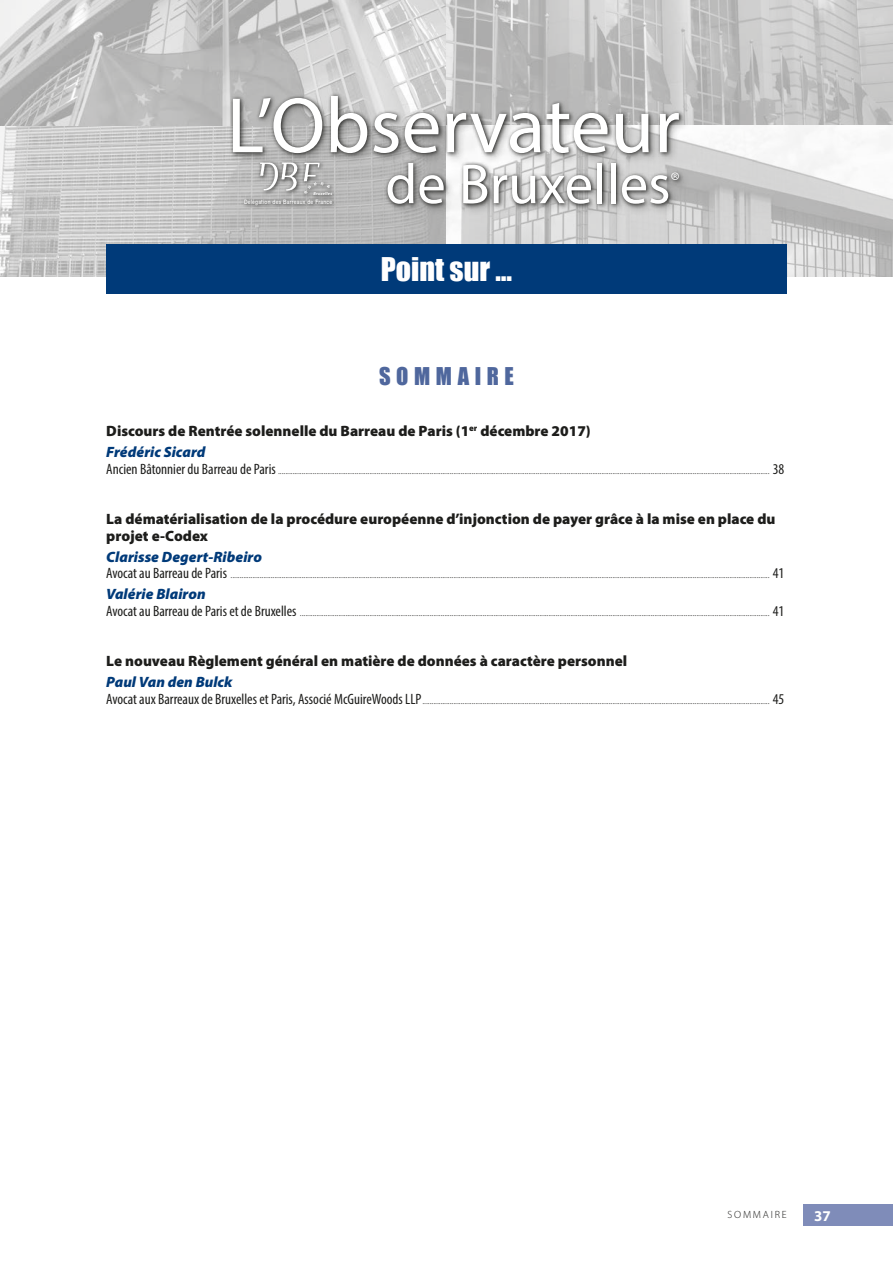
<style>
.page{position:relative;width:893px;height:1263px;background:#fff}
.page>*{position:absolute;margin:0;border:0;box-sizing:border-box;transform-origin:0 0}
.t1{font:79.2px "Myriad Pro";color:#fff}
.t2{font:56.55px "Myriad Pro";color:#fff}
.t3{font:30px "Impact";color:#fff}
.t4{font:22.65px "Myriad Pro";color:#fff}
.t5{font:22.5px "Impact";letter-spacing:.25em;color:#4f679d}
.t6{font:900 15px/21px "Myriad Pro";color:#1d1d1b}
.t7{font:italic 900 15px "Myriad Pro";color:#003a79}
.t8{font:700 15px "Myriad Pro";color:#fff}
.t9{font:300 10.5px "Myriad Pro";letter-spacing:.17em;color:#1d1d1b}
.t10{font:500 6.15px "Helvetica Neue LT Std";letter-spacing:.05em;color:#fff;scale:.8 1}
.t11{font:italic 700 4.35px "Myriad Pro";letter-spacing:.05em;color:#fff}
.s1{font-style:italic;color:#003a79}
.s2{font-weight:400;font-stretch:condensed;font-size:15px}
</style>
<div class="page">
<img style="left:0;top:0;width:893px;height:276px">
<div style="left:229px;top:92px;width:462px;height:124px;background:#1d1d1b;opacity:.3"></div>
<img style="left:281px;top:162px;width:16px;height:29px">
<div style="left:106px;top:244px;width:681px;height:50px;background:#003a79"></div>
<div style="left:804px;top:1205px;width:89px;height:21px;background:#7f8cb9"></div>
<h1 class="t1" style="left:227px;top:77px;width:455px">L’Observateur</h1>
<h2 class="t2" style="left:385px;top:149px;width:287px">de Bruxelles</h2>
<h3 class="t4" style="left:671px;top:167px;width:11px">®</h3>
<p class="t11" style="left:313px;top:191px;width:20px">Bruxelles</p>
<p class="t10" style="left:244px;top:198px;width:112px">Délégation des Barreaux de France</p>
<h3 class="t3" style="left:381px;top:251px;width:133px">Point sur …</h3>
<h3 class="t5" style="left:379px;top:363px;width:136px">SOMMAIRE</h3>
<h3 class="t6" style="left:106px;top:421px;width:486px">Discours de Rentrée solennelle du Barreau de Paris (1<sup>er</sup> décembre 2017)<br><span class="s1">Frédéric Sicard</span></h3>
<p class="t9" style="left:106px;top:464px;width:680px"><span class="s2">Ancien Bâtonnier du Barreau de Paris</span> ............................................................................................................................................................................................................................................................................. <span class="s2">38</span></p>
<h3 class="t6" style="left:106px;top:511px;width:671px;line-height:16.5px">La dématérialisation de la procédure européenne d’injonction de payer grâce à la mise en place du projet e-Codex</h3>
<h3 class="t7" style="left:106px;top:548px;width:157px">Clarisse Degert-Ribeiro</h3>
<p class="t9" style="left:106px;top:569px;width:679px"><span class="s2">Avocat au Barreau de Paris</span> ....................................................................................................................................................................................................................................................................................................... <span class="s2">41</span></p>
<h3 class="t7" style="left:106px;top:586px;width:101px">Valérie Blairon</h3>
<p class="t9" style="left:106px;top:606px;width:679px"><span class="s2">Avocat au Barreau de Paris et de Bruxelles</span> ................................................................................................................................................................................................................................................................. <span class="s2">41</span></p>
<h3 class="t6" style="left:106px;top:651px;width:522px">Le nouveau Règlement général en matière de données à caractère personnel</h3>
<h3 class="t7" style="left:106px;top:674px;width:128px">Paul Van den Bulck</h3>
<p class="t9" style="left:106px;top:694px;width:679px"><span class="s2">Avocat aux Barreaux de Bruxelles et Paris, Associé McGuireWoods LLP</span>.............................................................................................................................................................................................. <span class="s2">45</span></p>
<p class="t9" style="left:727px;top:1209px;width:61px">SOMMAIRE</p>
<h3 class="t8" style="left:814px;top:1206px;width:18px">37</h3>
</div>
